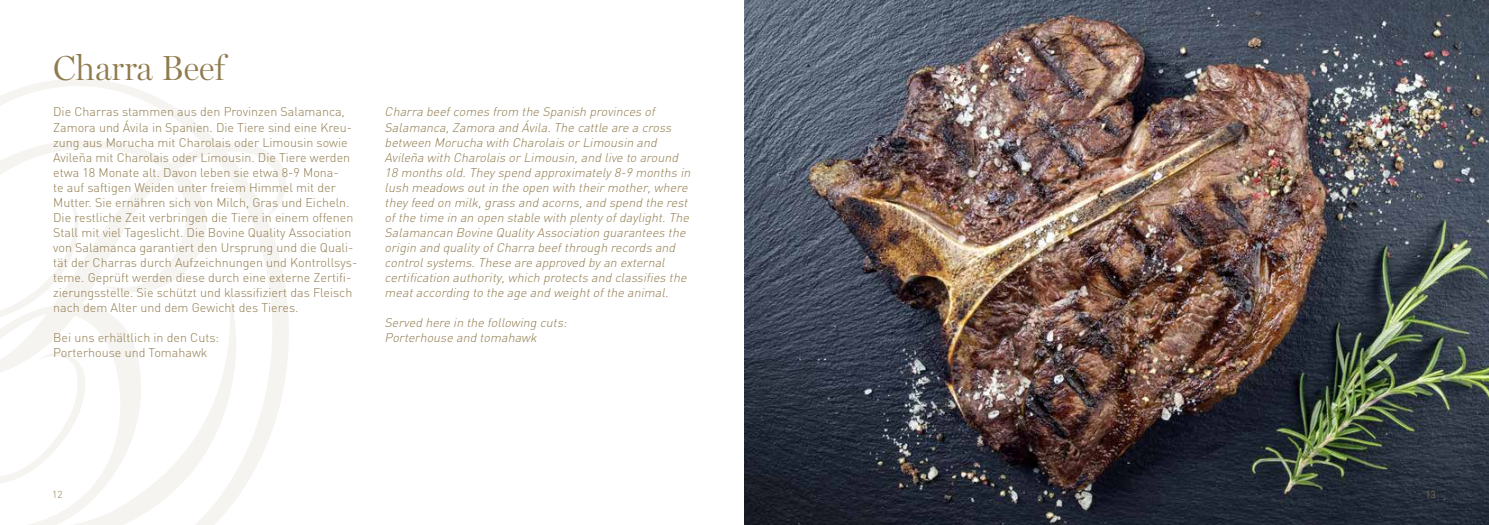
<style>
.page{position:relative;width:1489px;height:525px;background:#fff}
.page>*{position:absolute;margin:0;border:0;box-sizing:border-box;transform-origin:0 0}
.t1{font:300 35px "Miller Display";color:#907b4e}
.t2{font:300 12.5px/15px "DIN";color:#907b4e}
.t3{font:italic 300 12.5px/15px "DIN";color:#907b4e}
.t4{font:300 10px "DIN";color:#907b4e}
</style>
<div class="page">
<svg style="left:0;top:79px;width:289px;height:445px"></svg>
<img style="left:744px;top:0;width:744px;height:524px">
<h1 class="t1" style="left:53px;top:48px;width:173px">Charra Beef</h1>
<p class="t2" style="left:53px;top:104px;width:306px">Die Charras stammen aus den Provinzen Salamanca, Zamora und Ávila in Spanien. Die Tiere sind eine Kreu&shy;zung aus Morucha mit Charolais oder Limousin sowie Avileña mit Charolais oder Limousin. Die Tiere werden etwa 18 Monate alt. Davon leben sie etwa 8-9 Mona-<br>te auf saftigen Weiden unter freiem Himmel mit der Mutter. Sie ernähren sich von Milch, Gras und Eicheln.<br>Die restliche Zeit verbringen die Tiere in einem offenen Stall mit viel Tageslicht. Die Bovine Quality Association von Salamanca garantiert den Ursprung und die Quali&shy;tät der Charras durch Aufzeichnungen und Kontrollsys&shy;teme. Geprüft werden diese durch eine externe Zertifi&shy;zierungsstelle. Sie schützt und klassifiziert das Fleisch nach dem Alter und dem Gewicht des Tieres.</p>
<p class="t2" style="left:53px;top:329px;width:167px">Bei uns erhältlich in den Cuts:<br>Porterhouse und Tomahawk</p>
<p class="t3" style="left:384px;top:104px;width:310px">Charra beefcomes from the Spanish provinces of Salamanca,Zamora and Ávila.The cattle are a cross between Morucha with Charolais orLimousin and Avileña with Charolais orLimousin,and live to around 18 months old.Theyspend approximately8-9 months in lush meadows outin the open with theirmother,where theyfeed on milk,grass and acorns,and spend the rest ofthe time in an open stable with plentyofdaylight.The Salamancan Bovine QualityAssociation guarantees the origin and qualityofCharra beefthrough records and controlsystems.These are approved byan external certification authority,which protects and classifies the meataccording to the age and weightofthe animal.</p>
<p class="t3" style="left:384px;top:314px;width:187px">Served here in the following cuts:<br>Porterhouse and tomahawk</p>
<p class="t4" style="left:52px;top:487px;width:12px">12</p>
<p class="t4" style="left:1425px;top:487px;width:12px">13</p>
</div>
